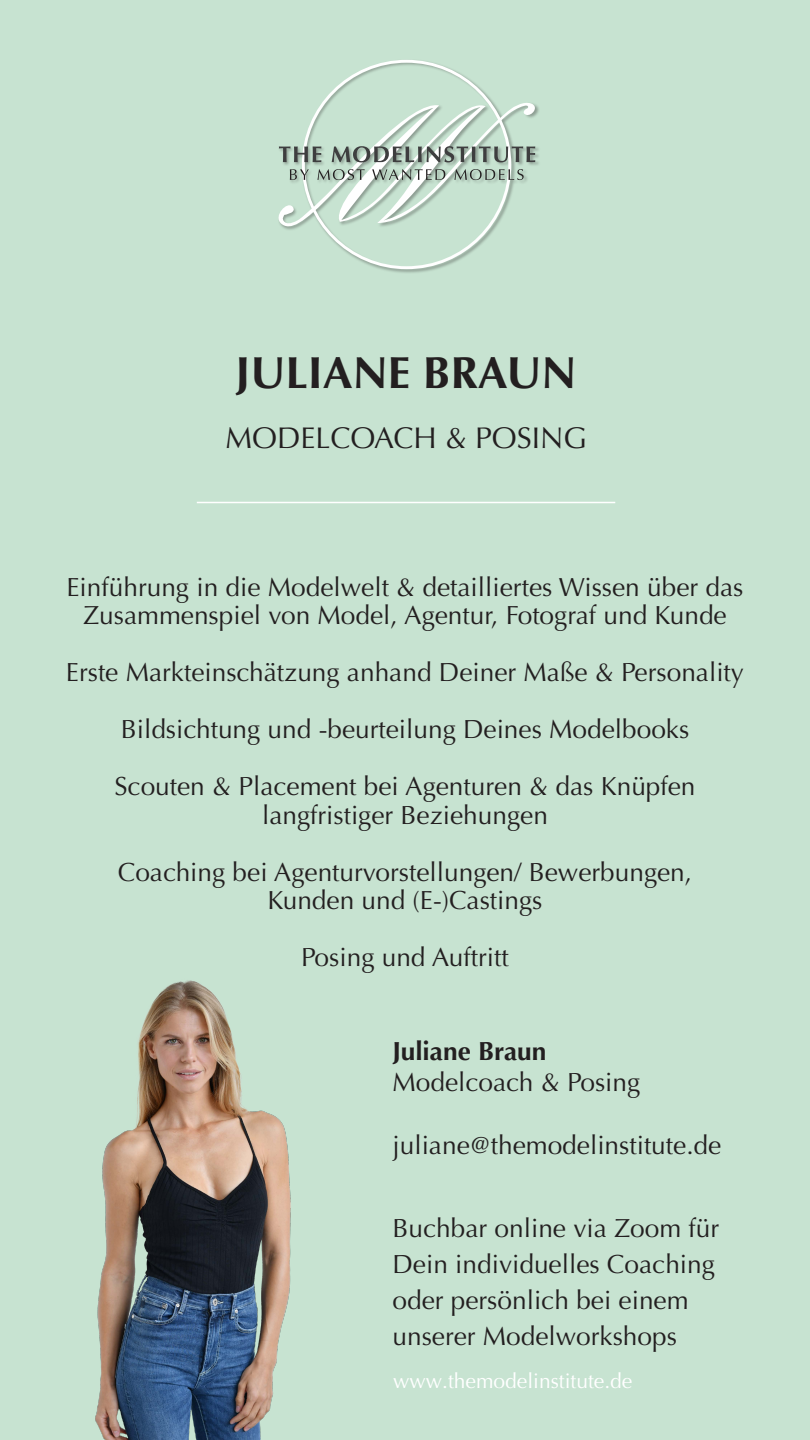
<style>
.page{position:relative;width:810px;height:1440px;background:#fff}
.page>*{position:absolute;margin:0;border:0;box-sizing:border-box;transform-origin:0 0}
.t1{font:700 45px "Optima";color:#231f20}
.t2{font:30px "Optima";color:#231f20}
.t3{font:26.25px/36px "Optima";color:#231f20;text-align:center}
.t4{font:700 26.25px "Optima";color:#231f20}
.t5{font:21px "Optima";color:#fff}
</style>
<div class="page">
<div style="left:1px;top:0;width:809px;height:1440px;background:#c7e3d1"></div>
<div style="left:278px;top:59px;width:262px;height:215px;background:#231f20;opacity:.35"></div>
<svg style="left:278px;top:97px;width:262px;height:134px"></svg>
<hr style="left:197px;top:502px;width:418px;height:1px;background:#fff">
<img style="left:95px;top:980px;width:196px;height:460px">
<p class="t1" style="left:235px;top:346px;width:343px">JULIANE BRAUN</p>
<p class="t2" style="left:225px;top:421px;width:363px">MODELCOACH &amp; POSING</p>
<p class="t3" style="left:67px;top:573px;width:678px;line-height:28.5px">Einführung in die Modelwelt &amp; detailliertes Wissen über das<br>Zusammenspiel von Model, Agentur, Fotograf und Kunde</p>
<p class="t3" style="left:66px;top:655px;width:680px">Erste Markteinschätzung anhand Deiner Maße &amp; Personality</p>
<p class="t3" style="left:121px;top:712px;width:570px">Bildsichtung und -beurteilung Deines Modelbooks</p>
<p class="t3" style="left:114px;top:769px;width:583px">Scouten &amp; Placement bei Agenturen &amp; das Knüpfen</p>
<p class="t3" style="left:262px;top:797px;width:287px">langfristiger Beziehungen</p>
<p class="t3" style="left:118px;top:854px;width:576px">Coaching bei Agenturvorstellungen/ Bewerbungen,</p>
<p class="t3" style="left:268px;top:883px;width:276px">Kunden und (E-)Castings</p>
<p class="t3" style="left:301px;top:940px;width:209px">Posing und Auftritt</p>
<p class="t4" style="left:393px;top:1036px;width:155px">Juliane Braun</p>
<p class="t3" style="left:393px;top:1065px;width:249px">Modelcoach &amp; Posing</p>
<p class="t3" style="left:393px;top:1128px;width:330px">juliane@themodelinstitute.de</p>
<p class="t3" style="left:393px;top:1210px;width:328px;text-align:left">Buchbar online via Zoom für<br>Dein individuelles Coaching oder persönlich bei einem unserer Modelworkshops</p>
<p class="t5" style="left:393px;top:1369px;width:241px">www.themodelinstitute.de</p>
</div>
